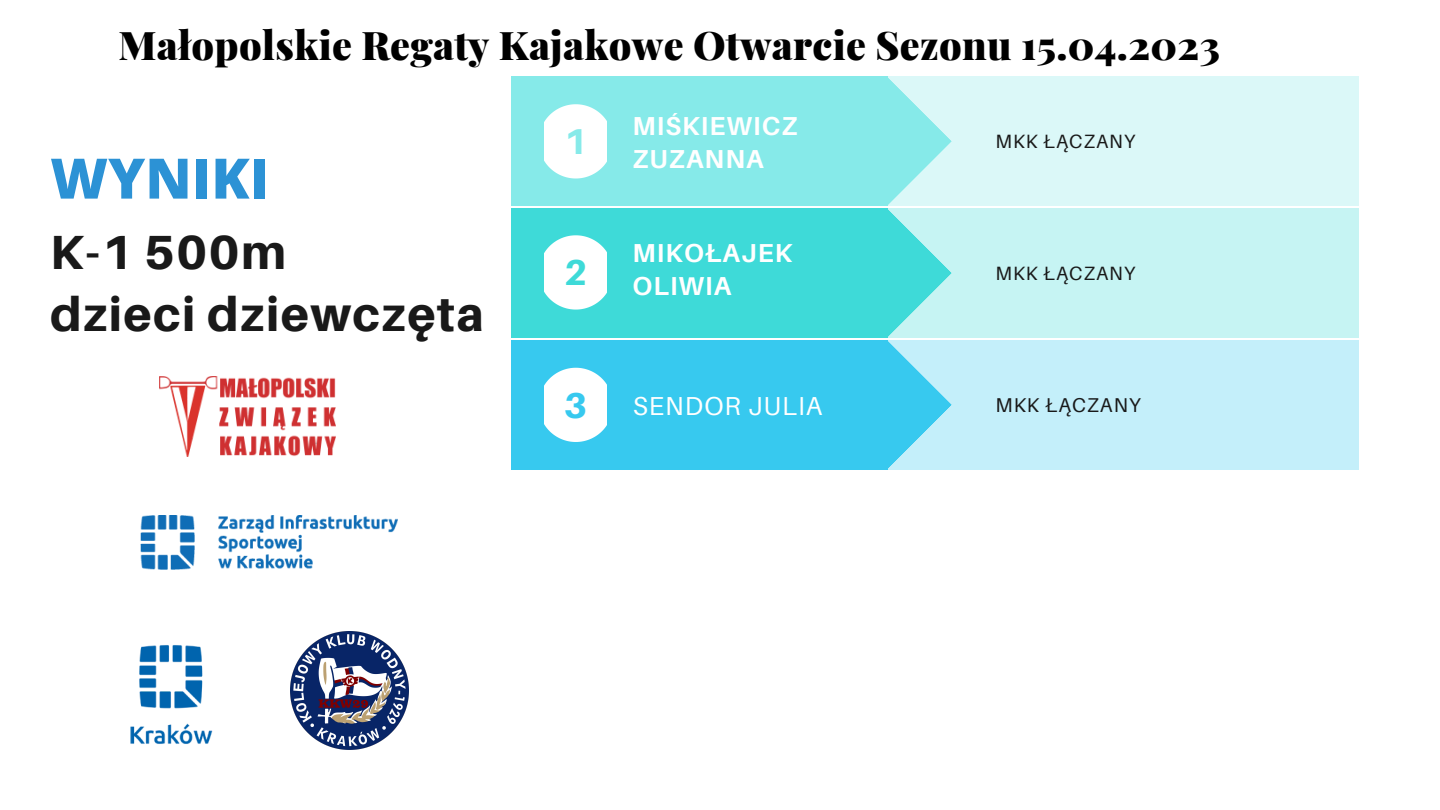
<style>
.page{position:relative;width:1440px;height:810px;background:#fff}
.page>*{position:absolute;margin:0;border:0;box-sizing:border-box;transform-origin:0 0}
.t1{font:800 55.8px "Open Sans";color:#2c92d5}
.t2{font:800 48px/62.2px "Aileron";letter-spacing:.03em;color:#191919}
.t3{font:900 39.5px "Playfair Display";letter-spacing:.01em;color:#000}
.t4{font:800 36px "Aileron";color:#86eae9}
.t5{font:800 36px "Aileron";color:#3edad8}
.t6{font:800 36px "Aileron";color:#37c9ef}
.t7{font:700 26px/33px "Aileron";letter-spacing:.04em;color:#fff}
.t8{font:26px "Aileron";letter-spacing:.04em;color:#fff}
.t9{font:20px "Aileron";letter-spacing:.05em;color:#191919}
.t10{font:19.2px "Aileron";letter-spacing:.05em;color:#191919}
</style>
<div class="page">
<div style="left:511px;top:77px;width:848px;height:129px;background:#dbf8f8"></div>
<div style="left:511px;top:77px;width:377px;height:129px;background:#86eae9"></div>
<div style="left:511px;top:208px;width:848px;height:130px;background:#c6f4f3"></div>
<div style="left:511px;top:208px;width:377px;height:130px;background:#3edad8"></div>
<div style="left:511px;top:340px;width:848px;height:130px;background:#c4effa"></div>
<div style="left:511px;top:340px;width:377px;height:130px;background:#37c9ef"></div>
<svg style="left:888px;top:78px;width:64px;height:390px"></svg>
<svg style="left:545px;top:104px;width:61px;height:74px"></svg>
<svg style="left:545px;top:235px;width:61px;height:75px"></svg>
<svg style="left:545px;top:368px;width:61px;height:74px"></svg>
<img style="left:160px;top:377px;width:175px;height:79px">
<img style="left:140px;top:516px;width:258px;height:54px">
<img style="left:130px;top:645px;width:83px;height:99px">
<img style="left:291px;top:632px;width:118px;height:117px">
<p class="t3" style="left:119px;top:17px;width:1103px">Małopolskie Regaty Kajakowe Otwarcie Sezonu 15.04.2023</p>
<h1 class="t1" style="left:50px;top:139px;width:220px">WYNIKI</h1>
<p class="t2" style="left:50px;top:220px;width:435px">K-1 500m<br>dzieci dziewczęta</p>
<p class="t4" style="left:564px;top:119px;width:25px">1</p>
<p class="t5" style="left:564px;top:250px;width:25px">2</p>
<p class="t6" style="left:564px;top:383px;width:25px">3</p>
<p class="t7" style="left:632px;top:108px;width:167px">MIŚKIEWICZ<br>ZUZANNA</p>
<p class="t7" style="left:632px;top:236px;width:162px">MIKOŁAJEK<br>OLIWIA</p>
<p class="t8" style="left:633px;top:390px;width:191px">SENDOR JULIA</p>
<p class="t10" style="left:996px;top:129px;width:141px">MKK ŁĄCZANY</p>
<p class="t10" style="left:996px;top:261px;width:141px">MKK ŁĄCZANY</p>
<p class="t9" style="left:996px;top:392px;width:147px">MKK ŁĄCZANY</p>
</div>
